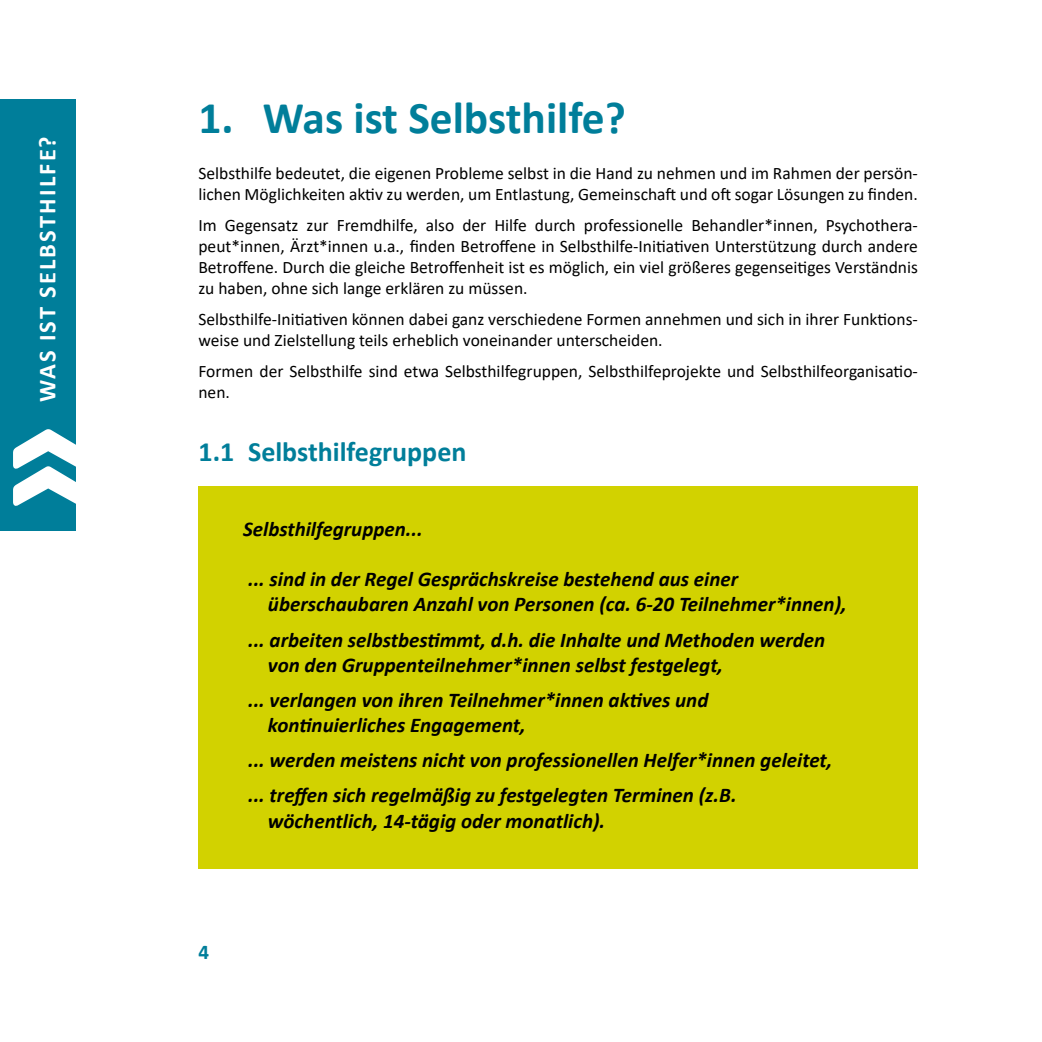
<style>
.page{position:relative;width:1042px;height:1042px;background:#fff}
.page>*{position:absolute;margin:0;border:0;box-sizing:border-box;transform-origin:0 0}
.t1{font:700 45.5px "Calibri";color:#007e9a}
.t2{font:700 28px "Calibri";color:#007e9a}
.t3{font:700 24.5px "Calibri";letter-spacing:.09em;color:#fff}
.t4{font:italic 700 21px/25.2px "Calibri";color:#000}
.t5{font:700 21px "Calibri";color:#007e9a}
.t6{font:17.5px/21px "Calibri";color:#000}
</style>
<div class="page">
<div style="left:0;top:99px;width:76px;height:432px;background:#007e9a"></div>
<svg style="left:13px;top:429px;width:63px;height:77px"></svg>
<div style="left:198px;top:486px;width:720px;height:382px;background:#d2d200"></div>
<h3 class="t3" style="left:30px;top:402px;width:267px;rotate:-90deg">WAS IST SELBSTHILFE?</h3>
<h1 class="t1" style="left:198px;top:86px;width:429px">1. Was ist Selbsthilfe?</h1>
<p class="t6" style="left:198px;top:162px;width:721px">Selbsthilfe bedeutet, die eigenen Probleme selbst in die Hand zu nehmen und im Rahmen der persön&shy;lichen Möglichkeiten aktiv zu werden, um Entlastung, Gemeinschaft und oft sogar Lösungen zu finden.</p>
<p class="t6" style="left:198px;top:214px;width:721px;text-align:justify">Im Gegensatz zur Fremdhilfe, also der Hilfe durch professionelle Behandler*innen, Psychothera&shy;peut*innen, Ärzt*innen u.a., finden Betroffene in Selbsthilfe-Initiativen Unterstützung durch andere Betroffene. Durch die gleiche Betroffenheit ist es möglich, ein viel größeres gegenseitiges Verständnis zu haben, ohne sich lange erklären zu müssen.</p>
<p class="t6" style="left:198px;top:308px;width:721px">Selbsthilfe-Initiativen können dabei ganz verschiedene Formen annehmen und sich in ihrer Funktions&shy;weise und Zielstellung teils erheblich voneinander unterscheiden.</p>
<p class="t6" style="left:198px;top:360px;width:721px">Formen der Selbsthilfe sind etwa Selbsthilfegruppen, Selbsthilfeprojekte und Selbsthilfeorganisatio&shy;nen.</p>
<h2 class="t2" style="left:198px;top:432px;width:269px">1.1 Selbsthilfegruppen</h2>
<p class="t4" style="left:243px;top:516px;width:181px">Selbsthilfegruppen...</p>
<p class="t4" style="left:268px;top:566px;width:580px;text-indent:-20px">... sind in der Regel Gesprächskreise bestehend aus einer überschaubaren Anzahl von Personen (ca. 6-20 Teilnehmer*innen),</p>
<p class="t4" style="left:268px;top:626px;width:559px;text-indent:-20px">... arbeiten selbstbestimmt, d.h. die Inhalte und Methoden werden von den Gruppenteilnehmer*innen selbst festgelegt,</p>
<p class="t4" style="left:268px;top:686px;width:442px;text-indent:-20px">... verlangen von ihren Teilnehmer*innen aktives und kontinuierliches Engagement,</p>
<p class="t4" style="left:248px;top:742px;width:586px;line-height:35.2px">... werden meistens nicht von professionellen Helfer*innen geleitet, ... treffen sich regelmäßig zu festgelegten Terminen (z.B.</p>
<p class="t4" style="left:268px;top:807px;width:339px">wöchentlich, 14-tägig oder monatlich).</p>
<p class="t5" style="left:198px;top:936px;width:12px">4</p>
</div>
